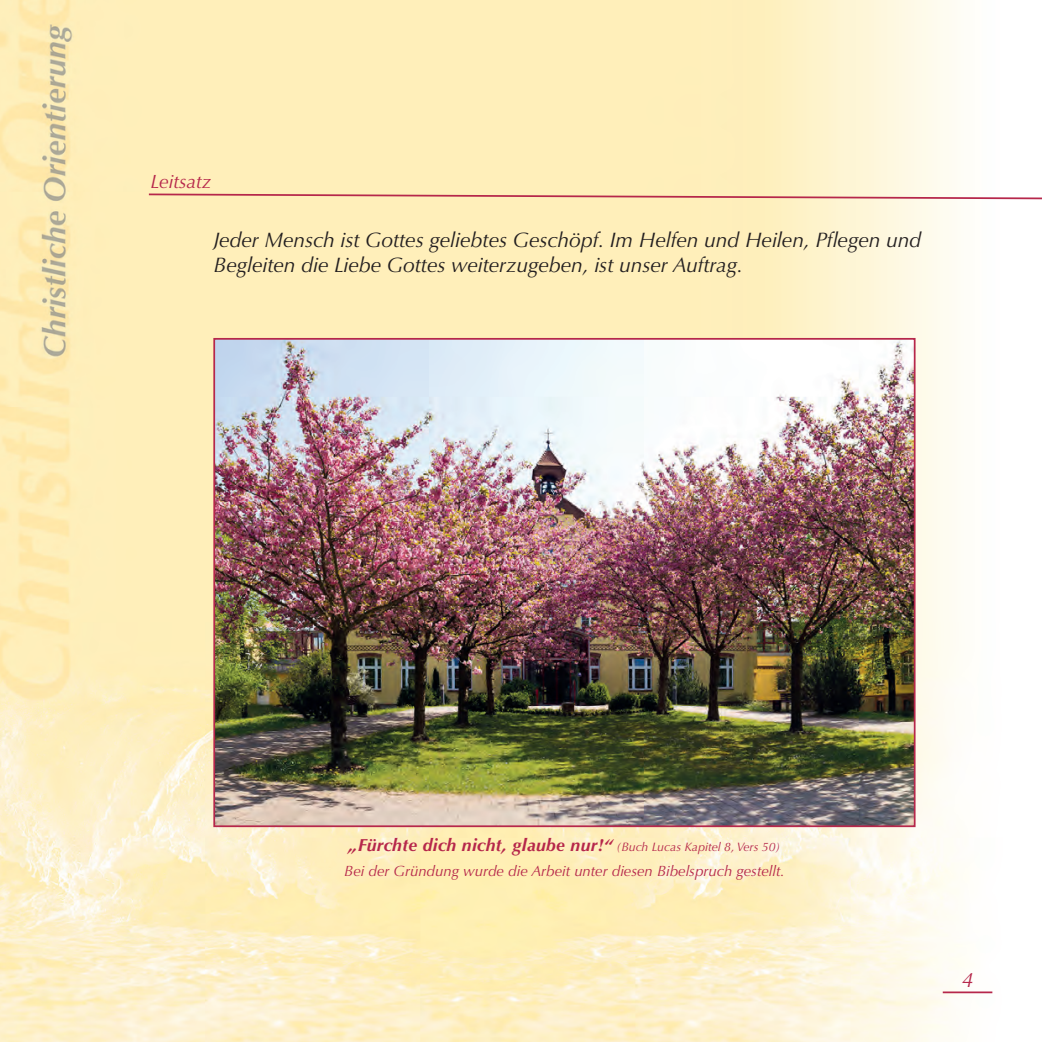
<style>
.page{position:relative;width:1042px;height:1042px;background:#fff}
.page>*{position:absolute;margin:0;border:0;box-sizing:border-box;transform-origin:0 0}
.t1{font:italic 21px/24.5px "Optima";letter-spacing:-.005em;color:#231f20}
.t2{font:italic 21px "Optima";color:#b6274b}
.t3{font:italic 19.25px "Optima";color:#b6274b}
.t4{font:italic 700 17.5px "Optima";letter-spacing:.02em;color:#b6274b}
.t5{font:italic 14.88px "Optima";color:#b6274b}
.s1{font-weight:400;font-size:12.25px}
</style>
<div class="page">
<img style="left:0;top:0;width:993px;height:1042px">
<hr style="left:943px;top:991px;width:49px;height:2px;background:#b6274b">
<img style="left:216px;top:341px;width:696px;height:483px">
<div style="left:213px;top:338px;width:702px;height:489px;border:2px solid #b6274b"></div>
<svg style="left:147px;top:193px;width:895px;height:7px;background:#ecbfa7"></svg>
<p class="t3" style="left:151px;top:170px;width:62px">Leitsatz</p>
<p class="t1" style="left:214px;top:228px;width:709px">Jeder Mensch ist Gottes geliebtes Geschöpf. Im Helfen und Heilen, Pflegen und<br>Begleiten die Liebe Gottes weiterzugeben, ist unser Auftrag.</p>
<p class="t4" style="left:349px;top:835px;width:433px">„Fürchte dich nicht, glaube nur!“ <span class="s1">(Buch Lucas Kapitel 8, Vers 50)</span></p>
<p class="t5" style="left:344px;top:862px;width:442px">Bei der Gründung wurde die Arbeit unter diesen Bibelspruch gestellt.</p>
<p class="t2" style="left:961px;top:967px;width:13px">4</p>
</div>
